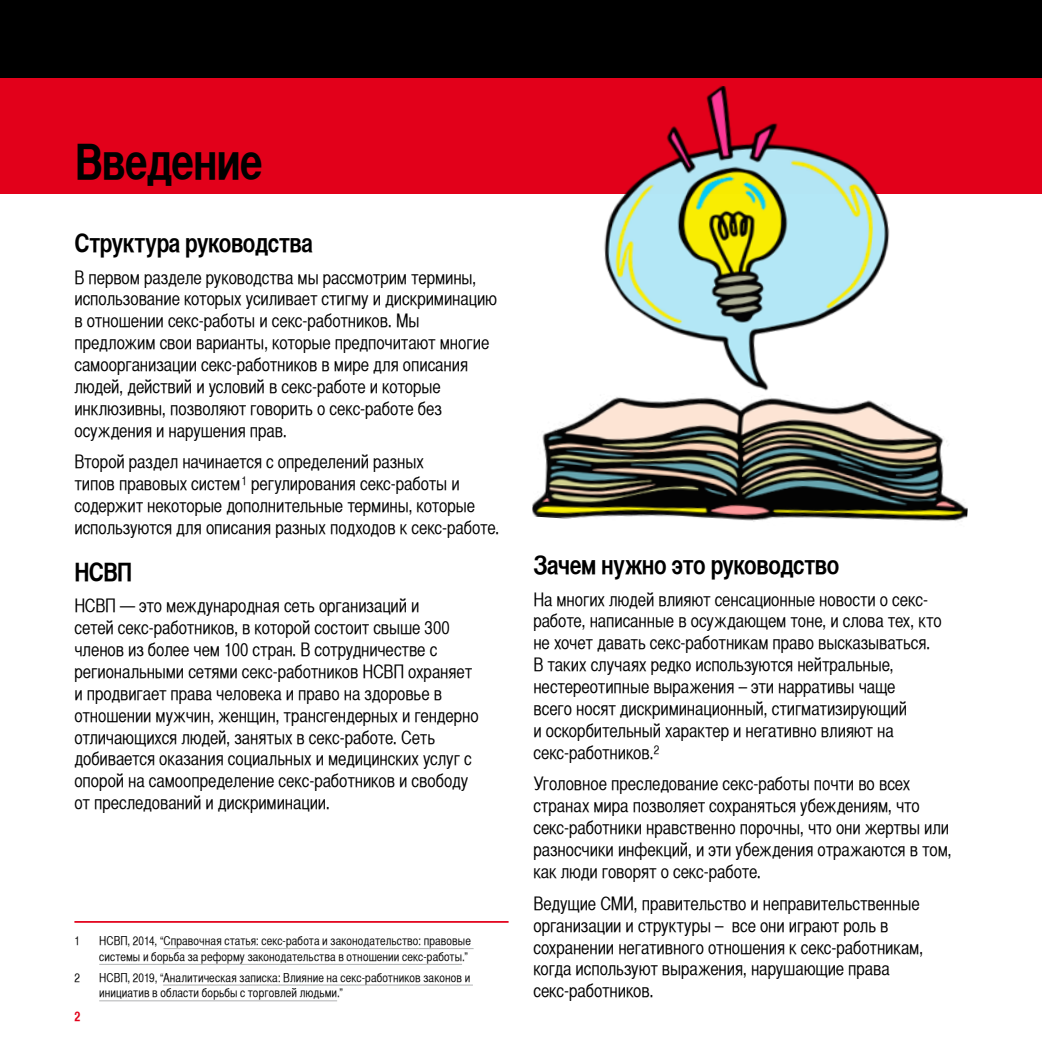
<style>
.page{position:relative;width:1042px;height:1042px;background:#fff}
.page>*{position:absolute;margin:0;border:0;box-sizing:border-box;transform-origin:0 0}
.t1{font:700 49px "Helvetica CY";letter-spacing:-.025em;color:#000}
.t2{font:700 25.38px "Helvetica CY";letter-spacing:-.02em;color:#000}
.t3{font:18.38px/21.9px "Helvetica CY";letter-spacing:-.005em;color:#000}
.t4{font:700 13.12px "Helvetica CY";color:#e2001a}
.t5{font:12.25px/15.8px "Helvetica CY";letter-spacing:.01em;color:#000}
</style>
<div class="page">
<div style="left:0;top:0;width:1042px;height:121px;background:#000"></div>
<div style="left:0;top:78px;width:1042px;height:115px;background:#e2001a"></div>
<hr style="left:74px;top:921px;width:434px;height:2px;background:#e2001a">
<hr style="left:163px;top:948px;width:310px;height:1px;background:#b1b3b4">
<hr style="left:99px;top:964px;width:363px;height:1px;background:#b1b3b4">
<hr style="left:163px;top:984px;width:310px;height:1px;background:#b1b3b4">
<hr style="left:99px;top:1000px;width:238px;height:1px;background:#b1b3b4">
<img style="left:532px;top:397px;width:436px;height:125px">
<img style="left:587px;top:86px;width:393px;height:305px">
<h1 class="t1" style="left:74px;top:131px;width:190px">Введение</h1>
<h2 class="t2" style="left:74px;top:227px;width:240px">Структура руководства</h2>
<p class="t3" style="left:74px;top:266px;width:424px">В первом разделе руководства мы рассмотрим термины, использование которых усиливает стигму и дискриминацию в отношении секс-работы и секс-работников. Мы предложим свои варианты, которые предпочитают многие самоорганизации секс-работников в мире для описания людей, действий и условий в секс-работе и которые инклюзивны, позволяют говорить о секс-работе без осуждения и нарушения прав.</p>
<p class="t3" style="left:74px;top:451px;width:426px">Второй раздел начинается с определений разных<br>типов правовых систем<sup>1</sup> регулирования секс-работы и содержит некоторые дополнительные термины, которые используются для описания разных подходов к секс-работе.</p>
<h2 class="t2" style="left:74px;top:556px;width:59px">НСВП</h2>
<p class="t3" style="left:74px;top:595px;width:406px">НСВП — это международная сеть организаций и<br>сетей секс-работников, в которой состоит свыше 300 членов из более чем 100 стран. В сотрудничестве с региональными сетями секс-работников НСВП охраняет и продвигает права человека и право на здоровье в отношении мужчин, женщин, трансгендерных и гендерно отличающихся людей, занятых в секс-работе. Сеть добивается оказания социальных и медицинских услуг с опорой на самоопределение секс-работников и свободу от преследований и дискриминации.</p>
<p class="t5" style="left:74px;top:933px;width:7px">1</p>
<p class="t5" style="left:99px;top:933px;width:373px">НСВП, 2014, “Справочная статья: секс-работа и законодательство: правовые системы и борьба за реформу законодательства в отношении секс-работы.”</p>
<p class="t5" style="left:74px;top:969px;width:7px">2</p>
<p class="t5" style="left:99px;top:969px;width:372px">НСВП, 2019, “Аналитическая записка: Влияние на секс-работников законов и инициатив в области борьбы с торговлей людьми.”</p>
<p class="t4" style="left:74px;top:1008px;width:7px">2</p>
<h2 class="t2" style="left:533px;top:549px;width:308px">Зачем нужно это руководство</h2>
<p class="t3" style="left:533px;top:588px;width:410px">На многих людей влияют сенсационные новости о секс&shy;работе, написанные в осуждающем тоне, и слова тех, кто не хочет давать секс-работникам право высказываться.<br>В таких случаях редко используются нейтральные, нестереотипные выражения – эти нарративы чаще<br>всего носят дискриминационный, стигматизирующий<br>и оскорбительный характер и негативно влияют на секс-работников.<sup>2</sup></p>
<p class="t3" style="left:533px;top:773px;width:420px">Уголовное преследование секс-работы почти во всех странах мира позволяет сохраняться убеждениям, что секс-работники нравственно порочны, что они жертвы или разносчики инфекций, и эти убеждения отражаются в том, как люди говорят о секс-работе.</p>
<p class="t3" style="left:533px;top:892px;width:391px">Ведущие СМИ, правительство и неправительственные организации и структуры – все они играют роль в сохранении негативного отношения к секс-работникам, когда используют выражения, нарушающие права секс-работников.</p>
</div>
